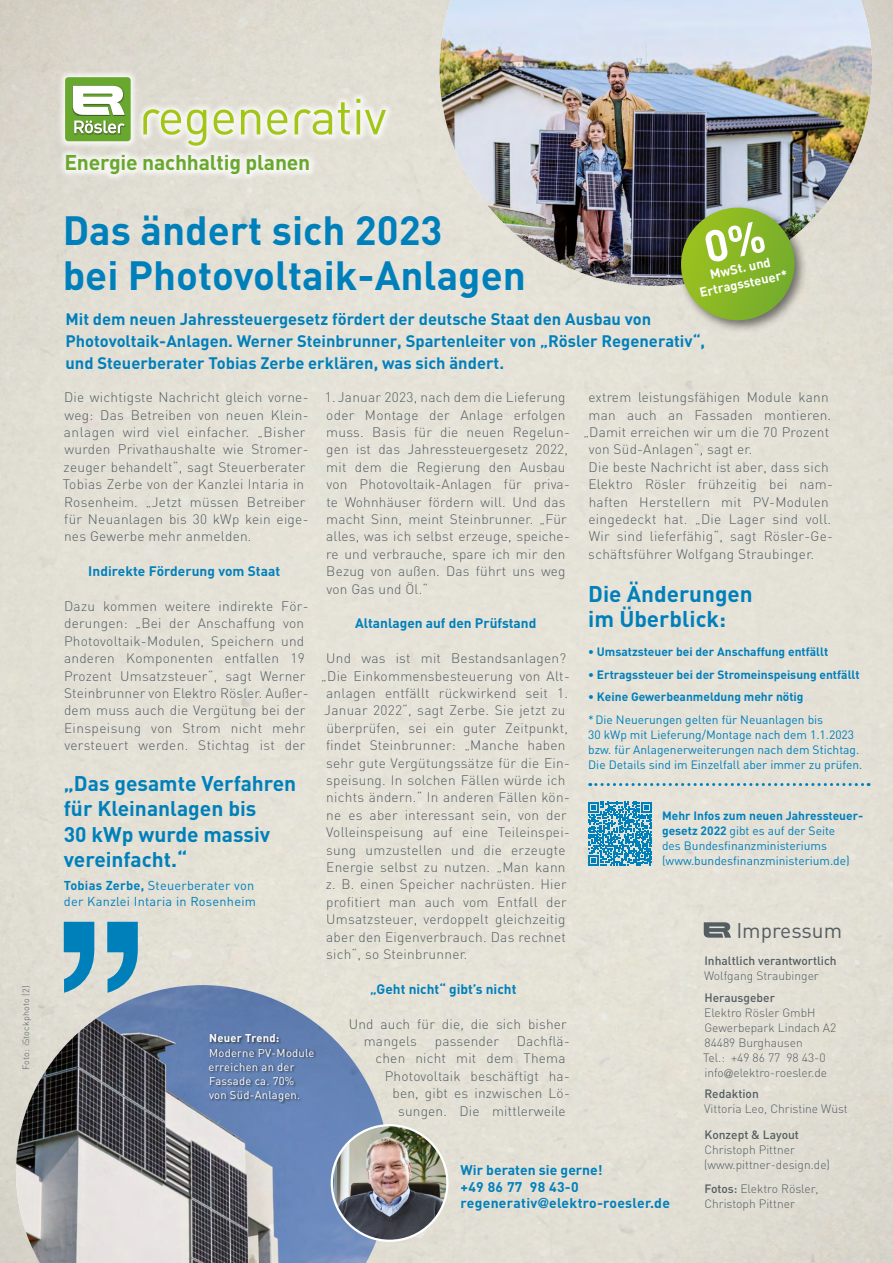
<style>
.page{position:relative;width:893px;height:1263px;background:#e4e1d6}
.page>*{position:absolute;margin:0;border:0;box-sizing:border-box;transform-origin:0 0}
.t1{font:700 40.35px/44.8px "DIN";color:#0080bb}
.t2{font:700 22.5px/24.8px "DIN";color:#0080bb}
.t3{font:700 21.15px "DIN";letter-spacing:-.01em;color:#69a82f}
.t4{font:700 21px/25.5px "DIN";color:#0080bb}
.t5{font:21px "DIN";color:#535d62}
.t6{font:700 16.5px/21.8px "DIN";color:#0080bb}
.t7{font:700 13.95px/17px "DIN";letter-spacing:.025em;color:#0080bb}
.t8{font:300 13.65px/17.4px "DIN";letter-spacing:.02em;color:#535d62}
.t9{font:700 13.65px "DIN";color:#0080bb}
.t10{font:700 12.9px/15.8px "DIN";color:#fff;text-align:center}
.t11{font:12.75px/16.5px "DIN";letter-spacing:.02em;color:#0080bb}
.t12{font:12px/15px "DIN";color:#0080bb}
.t13{font:300 12px/15px "DIN";color:#535d62}
.t14{font:700 12px "DIN";color:#0080bb}
.t15{font:500 12px "DIN";color:#535d62}
.t16{font:11.25px/14.2px "DIN";letter-spacing:.02em;color:#fff}
.t17{font:700 11.25px "DIN";letter-spacing:.02em;color:#fff}
.t18{font:300 9px "DIN";letter-spacing:.02em;color:#535d62}
.s1{font-weight:700}
.s2{font-family:"Helvetica Neue LT Pro"}
.s3{font-weight:500}
.s4{font-family:"Helvetica Neue"}
</style>
<div class="page">
<svg style="left:704px;top:922px;width:27px;height:16px"></svg>
<div style="left:57px;top:69px;width:336px;height:113px;background:#fff;opacity:.75"></div>
<div style="left:65px;top:77px;width:66px;height:64px;background:#69a82f;border-radius:3px"></div>
<div style="left:72px;top:85px;width:54px;height:31px;background:#1d1d1b;opacity:.6"></div>
<div style="left:74px;top:120px;width:52px;height:14px;background:#1d1d1b;opacity:.6"></div>
<svg style="left:73px;top:86px;width:52px;height:47px"></svg>
<svg style="left:143px;top:99px;width:243px;height:47px"></svg>
<img style="left:439px;top:0;width:433px;height:286px">
<div style="left:676px;top:203px;width:132px;height:131px;background:#1d1d1b;opacity:.6"></div>
<svg style="left:590px;top:783px;width:279px;height:3px"></svg>
<svg style="left:588px;top:802px;width:64px;height:64px"></svg>
<img style="left:16px;top:985px;width:374px;height:278px">
<div style="left:208px;top:1033px;width:108px;height:71px;background:#1d1d1b;opacity:.75"></div>
<svg style="left:64px;top:922px;width:74px;height:71px"></svg>
<img style="left:332px;top:1125px;width:115px;height:116px;border-radius:58px">
<div style="left:331px;top:1124px;width:117px;height:118px;border:2px solid #fff;border-radius:50%"></div>
<svg style="left:673px;top:208px;width:129px;height:120px"></svg>
<p class="t18" style="left:20px;top:1069px;width:86px;rotate:-90deg">Foto: iStockphoto (2)</p>
<h3 class="t3" style="left:64px;top:149px;width:248px">Energie nachhaltig planen</h3>
<h1 class="t1" style="left:63px;top:206px;width:465px">Das ändert sich 2023<br>bei Photovoltaik-Anlagen</h1>
<p class="t6" style="left:65px;top:307px;width:641px">Mit dem neuen Jahressteuergesetz fördert der deutsche Staat den Ausbau von<br>Photovoltaik-Anlagen. Werner Steinbrunner, Spartenleiter von „Rösler Regenerativ“, und Steuerberater Tobias Zerbe erklären, was sich ändert.</p>
<p class="t10" style="left:695px;top:269px;width:91px;rotate:-12deg">MwSt. und<br>Ertragssteuer*</p>
<p class="t8" style="left:63px;top:388px;width:247px">Die wichtigste Nachricht gleich vorne&shy;weg: Das Betreiben von neuen Klein&shy;anlagen wird viel einfacher. „Bisher wurden Privathaushalte wie Stromer&shy;zeuger behandelt“, sagt Steuerberater Tobias Zerbe von der Kanzlei Intaria in Rosenheim. „Jetzt müssen Betreiber für Neuanlagen bis 30 kWp kein eige&shy;nes Gewerbe mehr anmelden.</p>
<p class="t9" style="left:88px;top:562px;width:193px">Indirekte Förderung vom Staat</p>
<p class="t8" style="left:64px;top:597px;width:246px">Dazu kommen weitere indirekte För&shy;derungen: „Bei der Anschaffung von Photovoltaik-Modulen, Speichern und anderen Komponenten entfallen 19<br>Prozent Umsatzsteuer“, sagt Werner Steinbrunner von Elektro Rösler. Außer&shy;dem muss auch die Vergütung bei der Einspeisung von Strom nicht mehr versteuert werden. Stichtag ist der</p>
<h3 class="t4" style="left:64px;top:769px;width:234px">„Das gesamte Verfahren für Kleinanlagen bis<br>30 kWp wurde massiv vereinfacht.“</h3>
<p class="t11" style="left:64px;top:876px;width:194px"><span class="s1">Tobias Zerbe,</span> Steuerberater von der Kanzlei Intaria in Rosenheim</p>
<p class="t17" style="left:209px;top:1031px;width:72px">Neuer Trend:</p>
<p class="t16" style="left:208px;top:1045px;width:107px">Moderne PV-Module erreichen an der<br>Fassade ca. 70%<br>von Süd-Anlagen.</p>
<p class="t8" style="left:325px;top:388px;width:247px">1. Januar 2023, nach dem die Lieferung oder Montage der Anlage erfolgen muss. Basis für die neuen Regelun&shy;gen ist das Jahressteuergesetz 2022, mit dem die Regierung den Ausbau von Photovoltaik-Anlagen für priva&shy;te Wohnhäuser fördern will. Und das macht Sinn, meint Steinbrunner. „Für alles, was ich selbst erzeuge, speiche&shy;re und verbrauche, spare ich mir den Bezug von außen. Das führt uns weg von Gas und Öl.“</p>
<p class="t9" style="left:355px;top:614px;width:183px">Altanlagen auf den Prüfstand</p>
<p class="t8" style="left:326px;top:649px;width:241px">Und was ist mit Bestandsanlagen?</p>
<p class="t8" style="left:321px;top:667px;width:250px">„Die Einkommensbesteuerung von Alt-</p>
<p class="t8" style="left:326px;top:684px;width:243px">anlagen entfällt rückwirkend seit 1.</p>
<p class="t8" style="left:324px;top:702px;width:243px">Januar 2022“, sagt Zerbe. Sie jetzt zu</p>
<p class="t8" style="left:326px;top:719px;width:243px">überprüfen, sei ein guter Zeitpunkt,</p>
<p class="t8" style="left:326px;top:736px;width:241px">findet Steinbrunner: „Manche haben</p>
<p class="t8" style="left:326px;top:754px;width:245px">sehr gute Vergütungssätze für die Ein-</p>
<p class="t8" style="left:326px;top:771px;width:241px">speisung. In solchen Fällen würde ich</p>
<p class="t8" style="left:326px;top:789px;width:245px">nichts ändern.“ In anderen Fällen kön-</p>
<p class="t8" style="left:326px;top:806px;width:242px">ne es aber interessant sein, von der</p>
<p class="t8" style="left:326px;top:823px;width:245px">Volleinspeisung auf eine Teileinspei-</p>
<p class="t8" style="left:326px;top:841px;width:241px">sung umzustellen und die erzeugte</p>
<p class="t8" style="left:326px;top:858px;width:241px">Energie selbst zu nutzen. „Man kann</p>
<p class="t8" style="left:326px;top:876px;width:243px">z. B. einen Speicher nachrüsten. Hier</p>
<p class="t8" style="left:326px;top:893px;width:242px">profitiert man auch vom Entfall der</p>
<p class="t8" style="left:326px;top:910px;width:241px">Umsatzsteuer, verdoppelt gleichzeitig</p>
<p class="t8" style="left:326px;top:928px;width:241px">aber den Eigenverbrauch. Das rechnet</p>
<p class="t8" style="left:326px;top:945px;width:143px">sich“, so Steinbrunner.</p>
<p class="t9" style="left:370px;top:980px;width:148px">„Geht nicht“ gibt’s nicht</p>
<p class="t8" style="left:364px;top:1015px;width:205px;text-indent:-15px">Und auch für die, die sich bisher mangels</p>
<p class="t8" style="left:588px;top:388px;width:242px">extrem leistungsfähigen Module kann</p>
<p class="t8" style="left:588px;top:406px;width:244px">man auch an Fassaden montieren.</p>
<p class="t8" style="left:583px;top:423px;width:247px">„Damit erreichen wir um die 70 Prozent</p>
<p class="t8" style="left:589px;top:441px;width:165px">von Süd-Anlagen“, sagt er.</p>
<p class="t8" style="left:588px;top:458px;width:242px">Die beste Nachricht ist aber, dass sich</p>
<p class="t8" style="left:588px;top:475px;width:246px">Elektro Rösler frühzeitig bei nam-</p>
<p class="t8" style="left:589px;top:493px;width:242px">haften Herstellern mit PV-Modulen</p>
<p class="t8" style="left:588px;top:510px;width:244px">eingedeckt hat. „Die Lager sind voll.</p>
<p class="t8" style="left:589px;top:528px;width:246px">Wir sind lieferfähig“, sagt Rösler-Ge-</p>
<p class="t8" style="left:588px;top:545px;width:227px">schäftsführer Wolfgang Straubinger.</p>
<h2 class="t2" style="left:588px;top:581px;width:166px">Die Änderungen im Überblick:</h2>
<p class="t14" style="left:588px;top:643px;width:242px">• Umsatzsteuer bei der Anschaffung entfällt</p>
<p class="t14" style="left:588px;top:666px;width:273px">• Ertragssteuer bei der Stromeinspeisung entfällt</p>
<p class="t14" style="left:588px;top:689px;width:217px">• Keine Gewerbeanmeldung mehr nötig</p>
<p class="t12" style="left:588px;top:712px;width:276px">*Die Neuerungen gelten für Neuanlagen bis<br>30 kWp mit Lieferung/Montage nach dem 1.1.2023 bzw. für Anlagenerweiterungen nach dem Stichtag.<br>Die Details sind im Einzelfall aber immer zu prüfen.</p>
<p class="t12" style="left:662px;top:808px;width:203px"><span class="s1">Mehr Infos zum neuen Jahressteuer&shy;gesetz 2022</span> gibt es auf der Seite<br>des Bundesfinanzministeriums (www.bundesfinanzministerium.de)</p>
<h3 class="t5" style="left:736px;top:917px;width:107px">Impressum</h3>
<p class="t15" style="left:704px;top:953px;width:134px">Inhaltlich verantwortlich</p>
<p class="t13" style="left:704px;top:968px;width:116px">Wolfgang Straubinger</p>
<p class="t15" style="left:704px;top:990px;width:72px">Herausgeber</p>
<p class="t13" style="left:703px;top:1005px;width:135px">Elektro Rösler GmbH<br>Gewerbepark Lindach A2<br>84489 Burghausen<br>Tel.: +49 86 77 98 43-0 info<span class="s2">@</span>elektro-roesler.de</p>
<p class="t15" style="left:704px;top:1086px;width:56px">Redaktion</p>
<p class="t13" style="left:704px;top:1101px;width:145px">Vittoria Leo, Christine Wüst</p>
<p class="t15" style="left:704px;top:1127px;width:96px">Konzept &amp; Layout</p>
<p class="t13" style="left:704px;top:1142px;width:127px">Christoph Pittner (www.pittner-design.de)</p>
<p class="t13" style="left:704px;top:1181px;width:116px"><span class="s3">Fotos:</span> Elektro Rösler,<br>Christoph Pittner</p>
<p class="t8" style="left:435px;top:1032px;width:66px">passender</p>
<p class="t8" style="left:517px;top:1032px;width:54px">Dachflä-</p>
<p class="t8" style="left:376px;top:1050px;width:192px">chen nicht mit dem Thema</p>
<p class="t8" style="left:385px;top:1067px;width:186px">Photovoltaik beschäftigt ha-</p>
<p class="t8" style="left:392px;top:1084px;width:179px">ben, gibt es inzwischen Lö-</p>
<p class="t8" style="left:398px;top:1102px;width:169px">sungen. Die mittlerweile</p>
<p class="t7" style="left:460px;top:1160px;width:211px">Wir beraten sie gerne!<br>+49 86 77 98 43-0 regenerativ<span class="s4">@</span>elektro-roesler.de</p>
</div>
